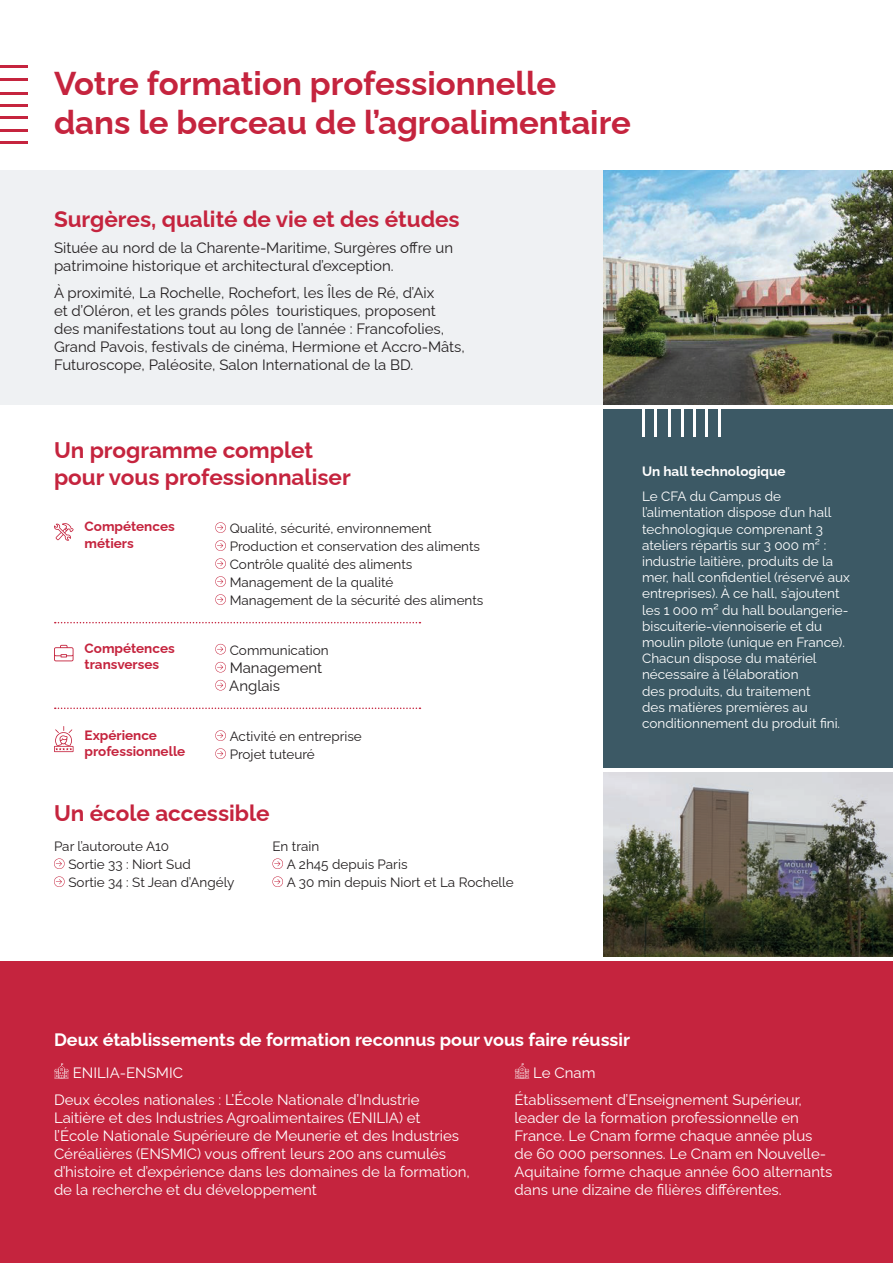
<style>
.page{position:relative;width:893px;height:1263px;background:#fff}
.page>*{position:absolute;margin:0;border:0;box-sizing:border-box;transform-origin:0 0}
.t1{font:700 33px/39.6px "Raleway";color:#c5243e}
.t2{font:700 22.5px/27px "Raleway";color:#c5243e}
.t3{font:700 18px "Raleway";color:#fff}
.t4{font:15px/18px "Raleway";color:#fff}
.t5{font:15px/18px "Raleway";color:#231f20}
.t6{font:13.5px/16.2px "Raleway";color:#fff}
.t7{font:13.5px/18px "Raleway";color:#231f20}
.t8{font:700 13.5px/16.2px "Raleway";color:#c5243e}
.t9{font:700 13.5px "Raleway";color:#fff}
</style>
<div class="page">
<hr style="left:0;top:65px;width:28px;height:3px;background:#c5243e">
<hr style="left:0;top:92px;width:28px;height:3px;background:#c5243e">
<hr style="left:0;top:116px;width:28px;height:3px;background:#c5243e">
<hr style="left:0;top:78px;width:28px;height:3px;background:#c5243e">
<hr style="left:0;top:104px;width:28px;height:3px;background:#c5243e">
<hr style="left:0;top:129px;width:28px;height:3px;background:#c5243e">
<hr style="left:0;top:141px;width:28px;height:3px;background:#c5243e">
<div style="left:0;top:171px;width:603px;height:234px;background:#eff1f3"></div>
<img style="left:603px;top:171px;width:290px;height:234px">
<div style="left:0;top:961px;width:893px;height:302px;background:#c5243e"></div>
<svg style="left:514px;top:1063px;width:15px;height:16px"></svg>
<svg style="left:54px;top:1063px;width:15px;height:16px"></svg>
<svg style="left:55px;top:622px;width:365px;height:1px"></svg>
<svg style="left:55px;top:707px;width:365px;height:2px"></svg>
<svg style="left:215px;top:522px;width:11px;height:11px"></svg>
<svg style="left:215px;top:540px;width:11px;height:11px"></svg>
<svg style="left:215px;top:558px;width:11px;height:11px"></svg>
<svg style="left:215px;top:576px;width:11px;height:11px"></svg>
<svg style="left:215px;top:594px;width:11px;height:11px"></svg>
<svg style="left:54px;top:523px;width:20px;height:18px"></svg>
<svg style="left:215px;top:730px;width:11px;height:11px"></svg>
<svg style="left:215px;top:748px;width:11px;height:11px"></svg>
<svg style="left:54px;top:726px;width:20px;height:26px"></svg>
<svg style="left:215px;top:644px;width:11px;height:11px"></svg>
<svg style="left:215px;top:662px;width:11px;height:11px"></svg>
<svg style="left:215px;top:680px;width:11px;height:11px"></svg>
<svg style="left:54px;top:645px;width:20px;height:16px"></svg>
<div style="left:603px;top:409px;width:290px;height:359px;background:#3c5965"></div>
<hr style="left:642px;top:409px;width:3px;height:28px;background:#fff">
<hr style="left:668px;top:409px;width:3px;height:28px;background:#fff">
<hr style="left:693px;top:409px;width:3px;height:28px;background:#fff">
<hr style="left:654px;top:409px;width:3px;height:28px;background:#fff">
<hr style="left:681px;top:409px;width:3px;height:28px;background:#fff">
<hr style="left:705px;top:409px;width:3px;height:28px;background:#fff">
<hr style="left:718px;top:409px;width:3px;height:28px;background:#fff">
<img style="left:603px;top:772px;width:290px;height:185px">
<svg style="left:272px;top:858px;width:11px;height:11px"></svg>
<svg style="left:272px;top:876px;width:11px;height:11px"></svg>
<svg style="left:54px;top:858px;width:11px;height:11px"></svg>
<svg style="left:54px;top:876px;width:11px;height:11px"></svg>
<h1 class="t1" style="left:54px;top:60px;width:578px">Votre formation professionnelle dans le berceau de l’agroalimentaire</h1>
<h2 class="t2" style="left:54px;top:203px;width:407px">Surgères, qualité de vie et des études</h2>
<p class="t5" style="left:54px;top:237px;width:401px">Située au nord de la Charente-Maritime, Surgères offre un patrimoine historique et architectural d’exception.</p>
<p class="t5" style="left:54px;top:282px;width:412px">À proximité, La Rochelle, Rochefort, les Îles de Ré, d’Aix<br>et d’Oléron, et les grands pôles touristiques, proposent des manifestations tout au long de l’année : Francofolies, Grand Pavois, festivals de cinéma, Hermione et Accro-Mâts, Futuroscope, Paléosite, Salon International de la BD.</p>
<h2 class="t2" style="left:54px;top:434px;width:298px">Un programme complet pour vous professionnaliser</h2>
<p class="t7" style="left:230px;top:518px;width:255px">Qualité, sécurité, environnement Production et conservation des aliments Contrôle qualité des aliments Management de la qualité<br>Management de la sécurité des aliments</p>
<p class="t8" style="left:85px;top:517px;width:92px">Compétences métiers</p>
<p class="t8" style="left:85px;top:639px;width:92px">Compétences transverses</p>
<p class="t7" style="left:230px;top:639px;width:101px">Communication</p>
<p class="t5" style="left:229px;top:657px;width:94px">Management<br>Anglais</p>
<p class="t8" style="left:85px;top:725px;width:102px">Expérience professionnelle</p>
<p class="t7" style="left:230px;top:726px;width:134px">Activité en entreprise<br>Projet tuteuré</p>
<h2 class="t2" style="left:54px;top:798px;width:217px">Un école accessible</h2>
<p class="t7" style="left:68px;top:836px;width:168px;text-indent:-14px">Par l’autoroute A10<br>Sortie 33 : Niort Sud<br>Sortie 34 : St Jean d’Angély</p>
<p class="t7" style="left:287px;top:836px;width:228px;text-indent:-14px">En train<br>A 2h45 depuis Paris<br>A 30 min depuis Niort et La Rochelle</p>
<p class="t9" style="left:642px;top:461px;width:145px">Un hall technologique</p>
<p class="t6" style="left:642px;top:487px;width:209px">Le CFA du Campus de l’alimentation dispose d’un hall technologique comprenant 3 ateliers répartis sur 3 000 m² : industrie laitière, produits de la mer, hall confidentiel (réservé aux entreprises). À ce hall, s’ajoutent les 1 000 m² du hall boulangerie&shy;biscuiterie-viennoiserie et du moulin pilote (unique en France).<br>Chacun dispose du matériel nécessaire à l’élaboration<br>des produits, du traitement<br>des matières premières au conditionnement du produit fini.</p>
<p class="t3" style="left:54px;top:1026px;width:577px">Deux établissements de formation reconnus pour vous faire réussir</p>
<p class="t4" style="left:514px;top:1058px;width:289px;line-height:26.5px;text-indent:19px">Le Cnam<br>Établissement d’Enseignement Supérieur,</p>
<p class="t4" style="left:514px;top:1107px;width:319px">leader de la formation professionnelle en France. Le Cnam forme chaque année plus de 60 000 personnes. Le Cnam en Nouvelle-Aquitaine forme chaque année 600 alternants dans une dizaine de filières différentes.</p>
<p class="t4" style="left:54px;top:1058px;width:367px;line-height:26.5px;text-indent:19px">ENILIA-ENSMIC<br>Deux écoles nationales : L’École Nationale d’Industrie</p>
<p class="t4" style="left:54px;top:1107px;width:417px">Laitière et des Industries Agroalimentaires (ENILIA) et<br>l’École Nationale Supérieure de Meunerie et des Industries Céréalières (ENSMIC) vous offrent leurs 200 ans cumulés d’histoire et d’expérience dans les domaines de la formation, de la recherche et du développement</p>
</div>
